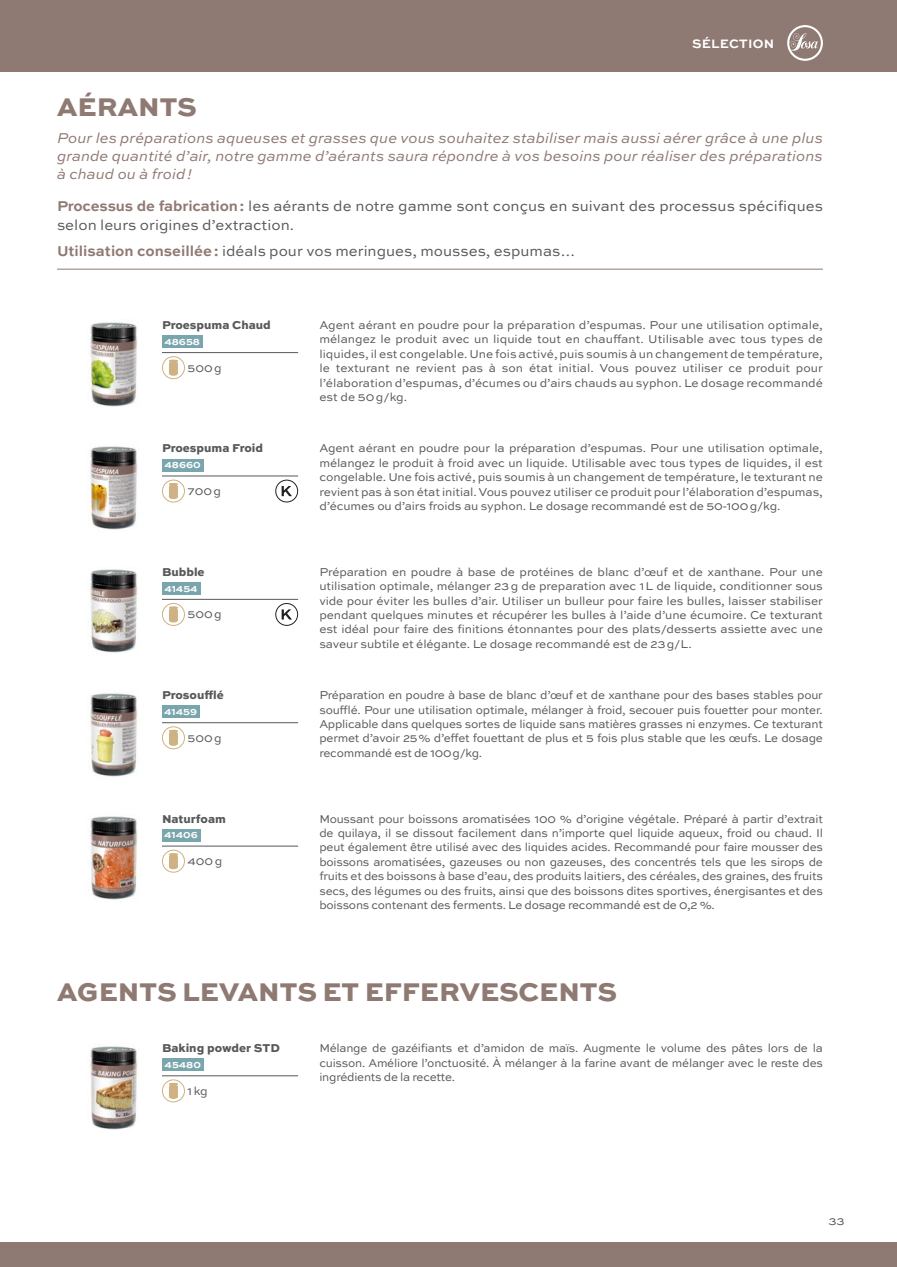
<style>
.page{position:relative;width:897px;height:1267px;background:#fff}
.page>*{position:absolute;margin:0;border:0;box-sizing:border-box;transform-origin:0 0}
.t1{font:800 27px "Sweet Sans Pro";color:#8f7973}
.Família_Info_família_text_cursiva{font:italic 15px/18px "Sweet Sans Pro";color:#8f7973;text-align:justify}
.Família_Procès_recomanacions{font:15px/18px "Sweet Sans Pro";color:#57585a}
.Família_Procès_recomanacions_filet{font:15px "Sweet Sans Pro";color:#57585a}
.t2{font:700 12.9px "Sweet Sans Pro";letter-spacing:.02em;color:#fff}
.dades_productes_pes{font:12px/14.4px "Sweet Sans Pro";letter-spacing:-.01em;color:#57585a;text-align:justify}
.dades_productes_descripció{font:800 12px "Sweet Sans Pro";color:#57585a}
.dades_productes_codis{font:700 10.5px "Sweet Sans Pro";color:#fff}
.s1{font-weight:700;color:#8f7973}
</style>
<div class="page">
<div style="left:0;top:1242px;width:896px;height:24px;background:#8f7973"></div>
<div style="left:0;top:0;width:896px;height:72px;background:#8f7973"></div>
<img style="left:89px;top:322px;width:48px;height:85px">
<img style="left:87px;top:446px;width:50px;height:84px">
<img style="left:90px;top:569px;width:48px;height:84px">
<img style="left:90px;top:693px;width:48px;height:84px">
<img style="left:87px;top:816px;width:51px;height:84px">
<img style="left:90px;top:1046px;width:48px;height:84px">
<svg style="left:787px;top:25px;width:35px;height:36px"></svg>
<hr style="left:162px;top:352px;width:136px;height:1px;background:#57585a">
<svg style="left:169px;top:359px;width:9px;height:17px"></svg>
<div style="left:162px;top:356px;width:23px;height:23px;border:1px solid #ceb283;border-radius:50%"></div>
<div style="left:162px;top:335px;width:40px;height:13px;background:#79a6ad"></div>
<hr style="left:162px;top:599px;width:136px;height:1px;background:#57585a">
<svg style="left:169px;top:606px;width:9px;height:16px"></svg>
<div style="left:162px;top:603px;width:23px;height:23px;border:1px solid #ceb283;border-radius:50%"></div>
<svg style="left:281px;top:609px;width:11px;height:10px"></svg>
<div style="left:275px;top:603px;width:23px;height:22px;border:1px solid #231f20;border-radius:50%"></div>
<div style="left:162px;top:582px;width:38px;height:12px;background:#79a6ad"></div>
<hr style="left:162px;top:722px;width:136px;height:1px;background:#57585a">
<svg style="left:169px;top:729px;width:9px;height:16px"></svg>
<div style="left:162px;top:726px;width:23px;height:23px;border:1px solid #ceb283;border-radius:50%"></div>
<div style="left:162px;top:705px;width:37px;height:13px;background:#79a6ad"></div>
<hr style="left:162px;top:845px;width:136px;height:1px;background:#57585a">
<svg style="left:169px;top:853px;width:9px;height:16px"></svg>
<div style="left:162px;top:849px;width:23px;height:23px;border:1px solid #ceb283;border-radius:50%"></div>
<div style="left:162px;top:829px;width:38px;height:12px;background:#79a6ad"></div>
<hr style="left:162px;top:1075px;width:136px;height:1px;background:#57585a">
<svg style="left:169px;top:1082px;width:9px;height:16px"></svg>
<div style="left:162px;top:1079px;width:23px;height:23px;border:1px solid #ceb283;border-radius:50%"></div>
<div style="left:162px;top:1058px;width:41px;height:12px;background:#79a6ad"></div>
<hr style="left:162px;top:475px;width:136px;height:1px;background:#57585a">
<svg style="left:169px;top:483px;width:9px;height:16px"></svg>
<div style="left:162px;top:479px;width:23px;height:23px;border:1px solid #ceb283;border-radius:50%"></div>
<svg style="left:281px;top:486px;width:11px;height:10px"></svg>
<div style="left:275px;top:479px;width:23px;height:23px;border:1px solid #231f20;border-radius:50%"></div>
<div style="left:162px;top:459px;width:41px;height:12px;background:#79a6ad"></div>
<hr style="left:57px;top:269px;width:765px;height:1px;background:#8f7973">
<p class="t2" style="left:692px;top:34px;width:84px">SÉLECTION</p>
<p class="t1" style="left:57px;top:86px;width:141px">AÉRANTS</p>
<p class="Família_Info_família_text_cursiva" style="left:57px;top:128px;width:767px">Pour les préparations aqueuses et grasses que vous souhaitez stabiliser mais aussi aérer grâce à une plus grande quantité d’air, notre gamme d’aérants saura répondre à vos besoins pour réaliser des préparations à chaud ou à froid!</p>
<p class="Família_Procès_recomanacions" style="left:57px;top:197px;width:767px"><span class="s1">Processus de fabrication:</span> les aérants de notre gamme sont conçus en suivant des processus spécifiques selon leurs origines d’extraction.</p>
<p class="Família_Procès_recomanacions_filet" style="left:57px;top:240px;width:519px"><span class="s1">Utilisation conseillée:</span> idéals pour vos meringues, mousses, espumas…</p>
<p class="dades_productes_descripció" style="left:162px;top:315px;width:110px">Proespuma Chaud</p>
<p class="dades_productes_codis" style="left:164px;top:333px;width:37px">48658</p>
<p class="dades_productes_pes" style="left:187px;top:360px;width:36px">500g</p>
<p class="dades_productes_descripció" style="left:162px;top:439px;width:103px">Proespuma Froid</p>
<p class="dades_productes_codis" style="left:164px;top:457px;width:38px">48660</p>
<p class="dades_productes_pes" style="left:187px;top:483px;width:35px">700g</p>
<p class="dades_productes_descripció" style="left:162px;top:562px;width:44px">Bubble</p>
<p class="dades_productes_codis" style="left:164px;top:580px;width:35px">41454</p>
<p class="dades_productes_pes" style="left:187px;top:606px;width:36px">500g</p>
<p class="dades_productes_descripció" style="left:162px;top:685px;width:63px">Prosoufflé</p>
<p class="dades_productes_codis" style="left:164px;top:703px;width:34px">41459</p>
<p class="dades_productes_pes" style="left:187px;top:730px;width:36px">500g</p>
<p class="dades_productes_descripció" style="left:162px;top:809px;width:65px">Naturfoam</p>
<p class="dades_productes_codis" style="left:164px;top:826px;width:35px">41406</p>
<p class="dades_productes_pes" style="left:187px;top:853px;width:36px">400g</p>
<p class="dades_productes_pes" style="left:319px;top:317px;width:505px">Agent aérant en poudre pour la préparation d’espumas. Pour une utilisation optimale, mélangez le produit avec un liquide tout en chauffant. Utilisable avec tous types de liquides, il est congelable. Une fois activé, puis soumis à un changement de température, le texturant ne revient pas à son état initial. Vous pouvez utiliser ce produit pour l’élaboration d’espumas, d’écumes ou d’airs chauds au syphon. Le dosage recommandé est de 50g/kg.</p>
<p class="dades_productes_pes" style="left:319px;top:441px;width:505px">Agent aérant en poudre pour la préparation d’espumas. Pour une utilisation optimale, mélangez le produit à froid avec un liquide. Utilisable avec tous types de liquides, il est congelable. Une fois activé, puis soumis à un changement de température, le texturant ne revient pas à son état initial. Vous pouvez utiliser ce produit pour l’élaboration d’espumas, d’écumes ou d’airs froids au syphon. Le dosage recommandé est de 50-100g/kg.</p>
<p class="dades_productes_pes" style="left:319px;top:564px;width:505px">Préparation en poudre à base de protéines de blanc d’œuf et de xanthane. Pour une utilisation optimale, mélanger 23g de preparation avec 1L de liquide, conditionner sous vide pour éviter les bulles d’air. Utiliser un bulleur pour faire les bulles, laisser stabiliser pendant quelques minutes et récupérer les bulles à l’aide d’une écumoire. Ce texturant est idéal pour faire des finitions étonnantes pour des plats/desserts assiette avec une saveur subtile et élégante. Le dosage recommandé est de 23g/L.</p>
<p class="dades_productes_pes" style="left:319px;top:687px;width:505px">Préparation en poudre à base de blanc d’œuf et de xanthane pour des bases stables pour soufflé. Pour une utilisation optimale, mélanger à froid, secouer puis fouetter pour monter.<br>Applicable dans quelques sortes de liquide sans matières grasses ni enzymes. Ce texturant permet d’avoir 25% d’effet fouettant de plus et 5 fois plus stable que les œufs. Le dosage recommandé est de 100g/kg.</p>
<p class="dades_productes_pes" style="left:319px;top:810px;width:505px">Moussant pour boissons aromatisées 100 % d’origine végétale. Préparé à partir d’extrait de quilaya, il se dissout facilement dans n’importe quel liquide aqueux, froid ou chaud. Il peut également être utilisé avec des liquides acides. Recommandé pour faire mousser des boissons aromatisées, gazeuses ou non gazeuses, des concentrés tels que les sirops de fruits et des boissons à base d’eau, des produits laitiers, des céréales, des graines, des fruits secs, des légumes ou des fruits, ainsi que des boissons dites sportives, énergisantes et des boissons contenant des ferments. Le dosage recommandé est de 0,2 %.</p>
<p class="t1" style="left:57px;top:970px;width:561px">AGENTS LEVANTS ET EFFERVESCENTS</p>
<p class="dades_productes_descripció" style="left:162px;top:1038px;width:119px">Baking powder STD</p>
<p class="dades_productes_codis" style="left:164px;top:1056px;width:38px">45480</p>
<p class="dades_productes_pes" style="left:187px;top:1083px;width:22px">1kg</p>
<p class="dades_productes_pes" style="left:319px;top:1040px;width:505px">Mélange de gazéifiants et d’amidon de maïs. Augmente le volume des pâtes lors de la cuisson. Améliore l’onctuosité. À mélanger à la farine avant de mélanger avec le reste des ingrédients de la recette.</p>
<p class="dades_productes_pes" style="left:828px;top:1213px;width:18px">33</p>
</div>
